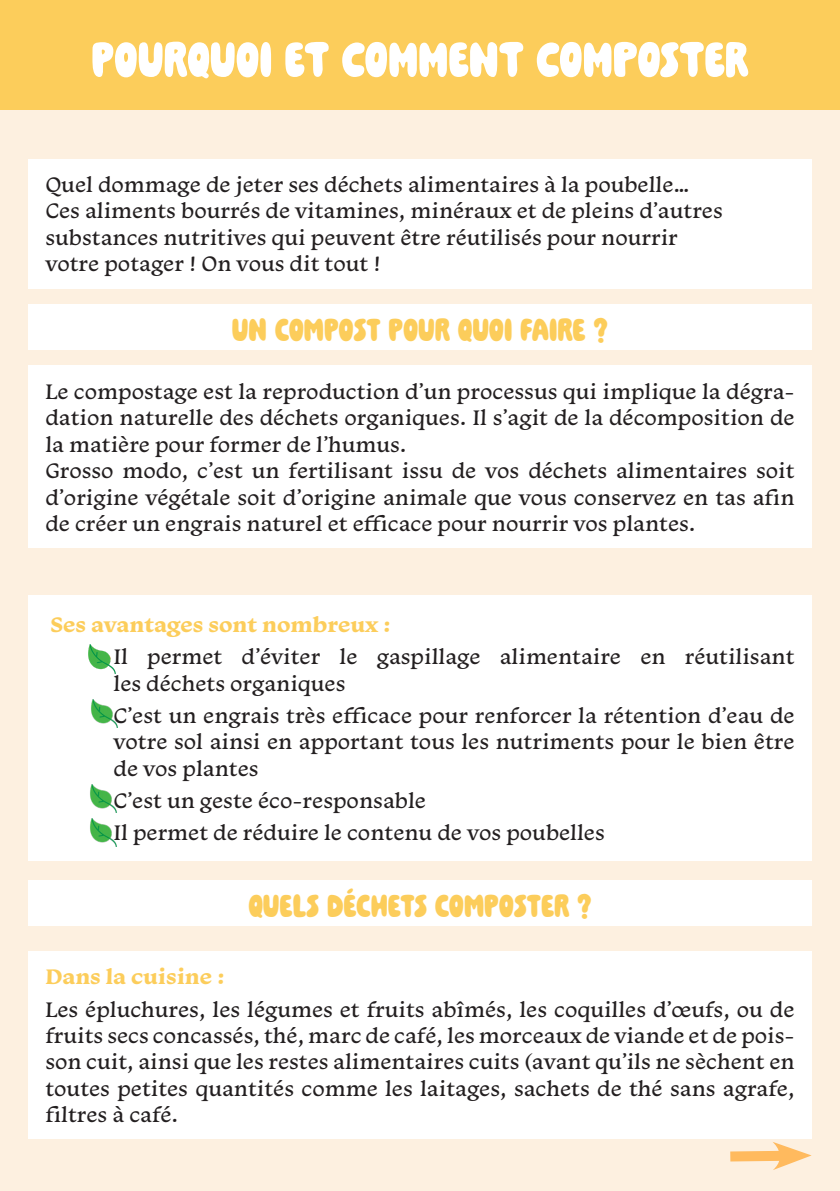
<style>
.page{position:relative;width:840px;height:1191px;background:#fff}
.page>*{position:absolute;margin:0;border:0;box-sizing:border-box;transform-origin:0 0}
.t1{font:56px "Painde Mie";color:#fff}
.t2{font:36px "Painde Mie";color:#fccd5b}
.t3{font:22px/26.4px "Monarcha";color:#231f20;text-align:justify}
.t4{font:700 22px "Monarcha";color:#fccd5b}
.s1{color:#ffba5e}
</style>
<div class="page">
<div style="left:0;top:0;width:839px;height:1191px;background:#fdf0e0"></div>
<div style="left:0;top:0;width:839px;height:109px;background:#fccd5b"></div>
<div style="left:28px;top:304px;width:783px;height:46px;background:#fff"></div>
<div style="left:28px;top:880px;width:783px;height:45px;background:#fff"></div>
<div style="left:28px;top:159px;width:783px;height:129px;background:#fff"></div>
<div style="left:28px;top:366px;width:783px;height:182px;background:#fff"></div>
<div style="left:28px;top:951px;width:783px;height:188px;background:#fff"></div>
<div style="left:28px;top:595px;width:783px;height:265px;background:#fff"></div>
<svg style="left:730px;top:1142px;width:81px;height:28px"></svg>
<img style="left:88px;top:645px;width:28px;height:28px">
<img style="left:91px;top:699px;width:27px;height:29px">
<img style="left:90px;top:784px;width:27px;height:28px">
<img style="left:90px;top:818px;width:27px;height:29px">
<p class="t1" style="left:91px;top:30px;width:658px">POURQUOI ET COMMENT COMPOSTER</p>
<p class="t3" style="left:45px;top:171px;width:645px">Quel dommage de jeter ses déchets alimentaires à la poubelle…</p>
<p class="t3" style="left:45px;top:197px;width:678px">Ces aliments bourrés de vitamines, minéraux et de pleins d’autres</p>
<p class="t3" style="left:45px;top:224px;width:633px">substances nutritives qui peuvent être réutilisés pour nourrir</p>
<p class="t3" style="left:45px;top:250px;width:337px">votre potager ! On vous dit tout !</p>
<p class="t2" style="left:232px;top:311px;width:377px">UN COMPOST POUR QUOI FAIRE ?</p>
<p class="t3" style="left:45px;top:378px;width:750px">Le compostage est la reproduction d’un processus qui implique la dégra&shy;dation naturelle des déchets organiques. Il s’agit de la décomposition de la matière pour former de l’humus.</p>
<p class="t3" style="left:45px;top:457px;width:750px">Grosso modo, c’est un fertilisant issu de vos déchets alimentaires soit d’origine végétale soit d’origine animale que vous conservez en tas afin de créer un engrais naturel et efficace pour nourrir vos plantes.</p>
<p class="t4" style="left:50px;top:610px;width:342px">Ses avantages sont nombreux :</p>
<p class="t3" style="left:113px;top:643px;width:682px;text-indent:-11px"><span class="s1">•</span>Il permet d’éviter le gaspillage alimentaire en réutilisant les déchets organiques</p>
<p class="t3" style="left:113px;top:701px;width:682px;text-indent:-11px"><span class="s1">•</span>C’est un engrais très efficace pour renforcer la rétention d’eau de votre sol ainsi en apportant tous les nutriments pour le bien être de vos plantes</p>
<p class="t3" style="left:102px;top:786px;width:325px"><span class="s1">•</span>C’est un geste éco-responsable</p>
<p class="t3" style="left:102px;top:818px;width:504px"><span class="s1">•</span>Il permet de réduire le contenu de vos poubelles</p>
<p class="t2" style="left:248px;top:887px;width:344px">QUELS DÉCHETS COMPOSTER ?</p>
<p class="t4" style="left:45px;top:962px;width:181px">Dans la cuisine :</p>
<p class="t3" style="left:45px;top:995px;width:750px">Les épluchures, les légumes et fruits abîmés, les coquilles d’œufs, ou de fruits secs concassés, thé, marc de café, les morceaux de viande et de pois&shy;son cuit, ainsi que les restes alimentaires cuits (avant qu’ils ne sèchent en toutes petites quantités comme les laitages, sachets de thé sans agrafe, filtres à café.</p>
</div>
